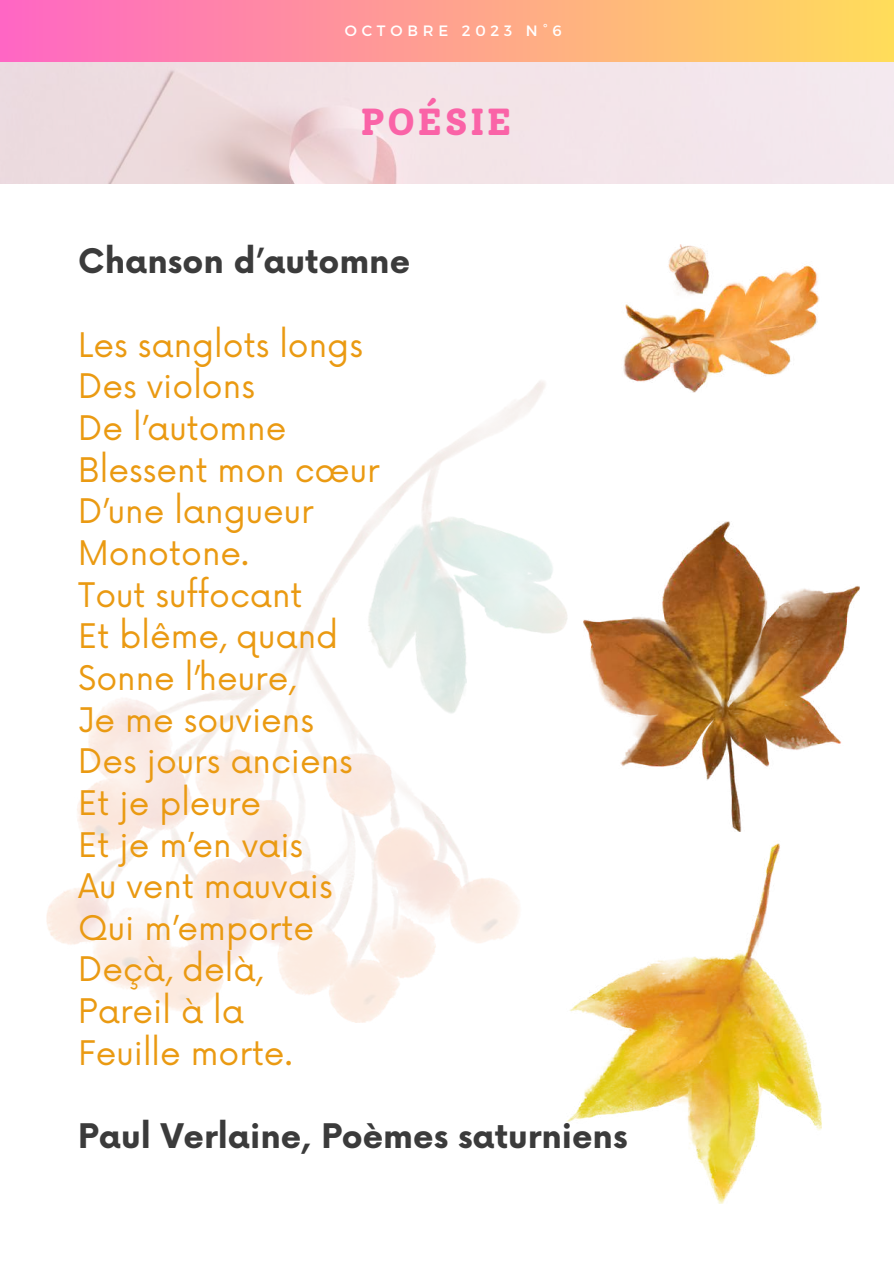
<style>
.page{position:relative;width:894px;height:1264px;background:#fff}
.page>*{position:absolute;margin:0;border:0;box-sizing:border-box;transform-origin:0 0}
.t1{font:800 37.5px "Solway";letter-spacing:.06em;color:#fa63a7}
.t2{font:33px/41.7px "Now";color:#ea9a12}
.t3{font:700 33px "Now";color:#3b3b3b}
.t4{font:15px "Montserrat";letter-spacing:.32em;color:#fff}
</style>
<div class="page">
<img style="left:0;top:62px;width:893px;height:121px">
<div style="left:0;top:0;width:893px;height:62px;background:linear-gradient(to right,#ff66c4,#ffdd5a)"></div>
<img style="left:47px;top:381px;width:520px;height:641px">
<img style="left:623px;top:244px;width:197px;height:149px">
<img style="left:583px;top:521px;width:276px;height:310px">
<img style="left:566px;top:840px;width:255px;height:363px">
<p class="t4" style="left:344px;top:21px;width:218px">OCTOBRE 2023 N°6</p>
<p class="t4" style="left:372px;top:21px;width:164px">JUIN 2023 N°5</p>
<p class="t1" style="left:360px;top:99px;width:153px">POÉSIE</p>
<p class="t3" style="left:78px;top:244px;width:333px">Chanson d’automne</p>
<p class="t2" style="left:78px;top:326px;width:303px">Les sanglots longs<br>Des violons<br>De l’automne<br>Blessent mon cœur<br>D’une langueur<br>Monotone.<br>Tout suffocant<br>Et blême, quand<br>Sonne l’heure,<br>Je me souviens<br>Des jours anciens<br>Et je pleure<br>Et je m’en vais<br>Au vent mauvais<br>Qui m’emporte<br>Deçà, delà,<br>Pareil à la<br>Feuille morte.</p>
<p class="t3" style="left:78px;top:1118px;width:550px">Paul Verlaine, Poèmes saturniens</p>
</div>
